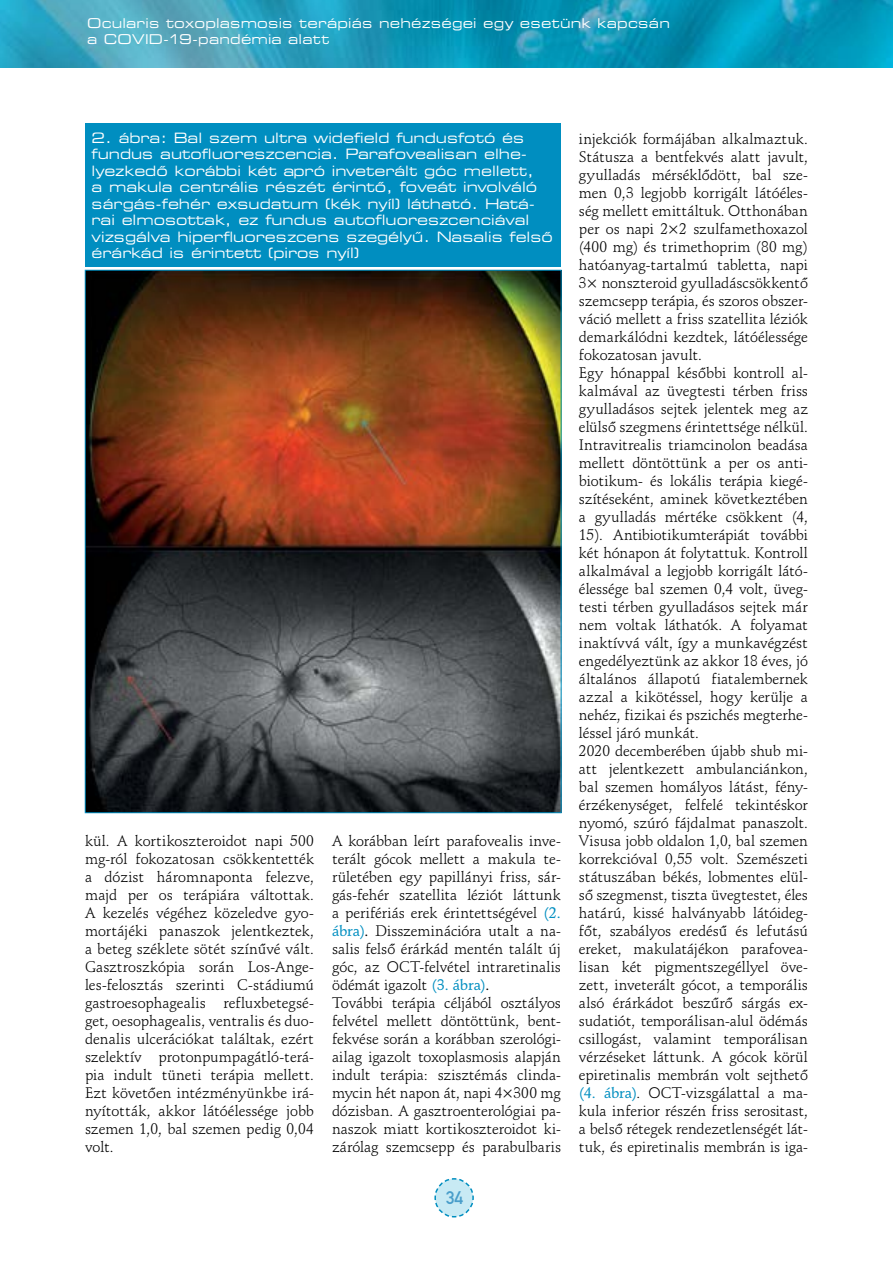
<style>
.page{position:relative;width:893px;height:1263px;background:#fff}
.page>*{position:absolute;margin:0;border:0;box-sizing:border-box;transform-origin:0 0}
.t1{font:18px "DIN Mittelschrift Alt PFL";color:#4a9eca}
.t2{font:15px/18px "Schneidler PFL";letter-spacing:-.005em;color:#000}
.t3{font:14.25px/16.5px "Square 721 Ex PFL";color:#fff}
.t4{font:13.5px/16.2px "Square 721 Ex PFL";letter-spacing:.015em;color:#fff}
.s1{font-family:"Schneidler Md PFL";color:#008ec0}
.s2{font-family:"Schneidler Md PFL"}
</style>
<div class="page">
<svg style="left:434px;top:1178px;width:40px;height:40px"></svg>
<img style="left:0;top:0;width:893px;height:68px">
<img style="left:87px;top:272px;width:472px;height:539px">
<div style="left:85px;top:123px;width:476px;height:144px;background:#008ec0"></div>
<p class="t4" style="left:87px;top:15px;width:584px">Ocularis toxoplasmosis terápiás nehézségei egy esetünk kapcsán a COVID-19-pandémia alatt</p>
<p class="t3" style="left:92px;top:129px;width:463px">2. ábra: Bal szem ultra widefield fundusfotó és fundus autofluoreszcencia. Parafovealisan elhe&shy;lyezkedő korábbi két apró inveterált góc mellett,<br>a makula centrális részét érintő, foveát involváló sárgás-fehér exsudatum (kék nyíl) látható. Hatá&shy;rai elmosottak, ez fundus autofluoreszcenciával vizsgálva hiperfluoreszcens szegélyű. Nasalis felső érárkád is érintett (piros nyíl)</p>
<p class="t2" style="left:85px;top:832px;width:230px;text-align:justify">kül. A kortikoszteroidot napi 500 mg-ról fokozatosan csökkentették a dózist háromnaponta felezve, majd per os terápiára váltottak.<br>A kezelés végéhez közeledve gyo&shy;mortájéki panaszok jelentkeztek, a beteg széklete sötét színűvé vált.<br>Gasztroszkópia során Los-Ange&shy;les-felosztás szerinti C-stádiumú gastroesophagealis refluxbetegsé&shy;get, oesophagealis, ventralis és duo&shy;denalis ulcerációkat találtak, ezért szelektív protonpumpagátló-terá&shy;pia indult tüneti terápia mellett.<br>Ezt követően intézményünkbe irá&shy;nyították, akkor látóélessége jobb szemen 1,0, bal szemen pedig 0,04 volt.</p>
<p class="t2" style="left:332px;top:832px;width:230px">A korábban leírt parafovealis inve&shy;terált gócok mellett a makula te&shy;rületében egy papillányi friss, sár&shy;gás-fehér szatellita léziót láttunk a perifériás erek érintettségével <span class="s1">(2. ábra)</span><span class="s2">.</span> Disszeminációra utalt a na&shy;salis felső érárkád mentén talált új góc, az OCT-felvétel intraretinalis ödémát igazolt <span class="s1">(3. ábra)</span><span class="s2">.<br></span>További terápia céljából osztályos felvétel mellett döntöttünk, bent&shy;fekvése során a korábban szerológi&shy;ailag igazolt toxoplasmosis alapján indult terápia: szisztémás clinda&shy;mycin hét napon át, napi 4×300 mg dózisban. A gasztroenterológiai pa&shy;naszok miatt kortikoszteroidot ki&shy;zárólag szemcsepp és parabulbaris</p>
<p class="t1" style="left:446px;top:1187px;width:18px">34</p>
<p class="t2" style="left:579px;top:130px;width:230px">injekciók formájában alkalmaztuk.<br>Státusza a bentfekvés alatt javult, gyulladás mérséklődött, bal sze&shy;men 0,3 legjobb korrigált látóéles&shy;ség mellett emittáltuk. Otthonában per os napi 2×2 szulfamethoxazol (400 mg) és trimethoprim (80 mg) hatóanyag-tartalmú tabletta, napi 3× nonszteroid gyulladáscsökkentő szemcsepp terápia, és szoros obszer&shy;váció mellett a friss szatellita léziók demarkálódni kezdtek, látóélessége fokozatosan javult.<br>Egy hónappal későbbi kontroll al&shy;kalmával az üvegtesti térben friss gyulladásos sejtek jelentek meg az elülső szegmens érintettsége nélkül.<br>Intravitrealis triamcinolon beadása mellett döntöttünk a per os anti&shy;biotikum- és lokális terápia kiegé&shy;szítéseként, aminek következtében a gyulladás mértéke csökkent (4, 15). Antibiotikumterápiát további két hónapon át folytattuk. Kontroll alkalmával a legjobb korrigált látó&shy;élessége bal szemen 0,4 volt, üveg&shy;testi térben gyulladásos sejtek már nem voltak láthatók. A folyamat inaktívvá vált, így a munkavégzést engedélyeztünk az akkor 18 éves, jó általános állapotú fiatalembernek azzal a kikötéssel, hogy kerülje a nehéz, fizikai és pszichés megterhe&shy;léssel járó munkát.<br>2020 decemberében újabb shub mi&shy;att jelentkezett ambulanciánkon, bal szemen homályos látást, fény&shy;érzékenységet, felfelé tekintéskor nyomó, szúró fájdalmat panaszolt.<br>Visusa jobb oldalon 1,0, bal szemen korrekcióval 0,55 volt. Szemészeti státuszában békés, lobmentes elül&shy;ső szegmenst, tiszta üvegtestet, éles határú, kissé halványabb látóideg&shy;főt, szabályos eredésű és lefutású ereket, makulatájékon parafovea&shy;lisan két pigmentszegéllyel öve&shy;zett, inveterált gócot, a temporális alsó érárkádot beszűrő sárgás ex&shy;sudatiót, temporálisan-alul ödémás csillogást, valamint temporálisan vérzéseket láttunk. A gócok körül epiretinalis membrán volt sejthető <span class="s1">(4. ábra)</span>. OCT-vizsgálattal a ma&shy;kula inferior részén friss serositast, a belső rétegek rendezetlenségét lát&shy;tuk, és epiretinalis membrán is iga-</p>
</div>
